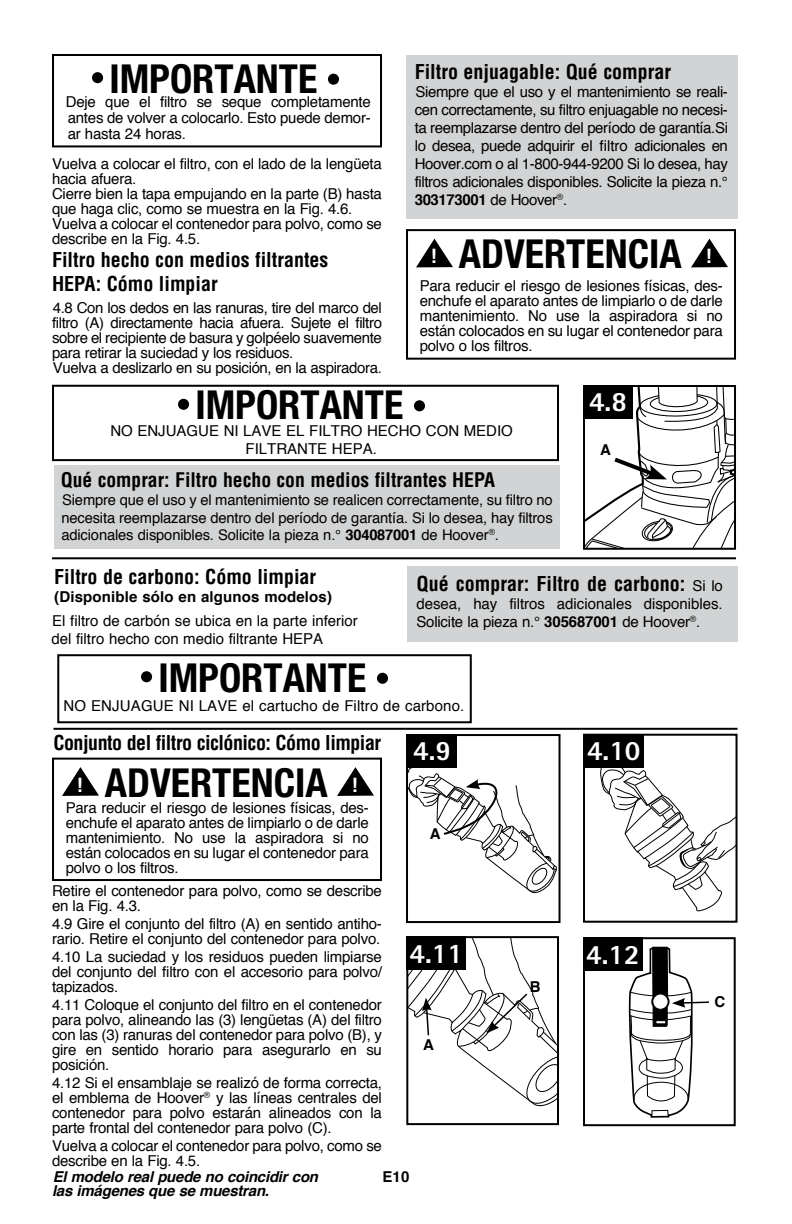
<style>
.page{position:relative;width:792px;height:1224px;background:#fff}
.page>*{position:absolute;margin:0;border:0;box-sizing:border-box;transform-origin:0 0}
.t1{font:700 condensed 40px "Helvetica Neue";color:#000}
.t2{font:800 28px "Rotis Sans Serif";color:#fff}
.t3{font:700 condensed 20px/24px "Helvetica";color:#000}
.t4{font:700 condensed 20px "Helvetica";letter-spacing:-.025em;color:#000}
.t5{font:700 condensed 19.6px "Helvetica";color:#000}
.t6{font:15px/15px "Helvetica";letter-spacing:-.015em;color:#000}
.t7{font:italic 700 15px/14px "Helvetica";color:#000}
.t8{font:15px "Helvetica";letter-spacing:.01em;color:#000}
.t9{font:700 15px "Helvetica";letter-spacing:.01em;color:#000}
.t10{font:14.8px/17.6px "Helvetica";letter-spacing:-.01em;color:#000;text-align:justify}
.s1{font-weight:700}
.s2{font-size:20px;color:#fff}
.s3{font-weight:400;font-stretch:normal;font-size:15px}
</style>
<div class="page">
<hr style="left:52px;top:557px;width:684px;height:2px;background:#000">
<div style="left:406px;top:734px;width:155px;height:189px;border:2px solid #000"></div>
<div style="left:407px;top:734px;width:50px;height:34px;background:#000"></div>
<svg style="left:600px;top:752px;width:135px;height:159px"></svg>
<div style="left:583px;top:734px;width:155px;height:189px;border:2px solid #000"></div>
<div style="left:584px;top:734px;width:59px;height:34px;background:#000"></div>
<div style="left:406px;top:936px;width:153px;height:189px;border:2px solid #000"></div>
<svg style="left:407px;top:768px;width:150px;height:128px"></svg>
<svg style="left:407px;top:937px;width:151px;height:174px"></svg>
<div style="left:406px;top:936px;width:60px;height:34px;background:#000"></div>
<hr style="left:54px;top:728px;width:684px;height:2px;background:#000">
<div style="left:52px;top:758px;width:330px;height:123px;border:2px solid #000"></div>
<div style="left:406px;top:229px;width:330px;height:131px;border:2px solid #000"></div>
<svg style="left:62px;top:767px;width:37px;height:29px"></svg>
<svg style="left:337px;top:767px;width:37px;height:29px"></svg>
<svg style="left:416px;top:238px;width:37px;height:30px"></svg>
<svg style="left:691px;top:238px;width:37px;height:30px"></svg>
<div style="left:408px;top:567px;width:330px;height:75px;background:#d1d3d4"></div>
<div style="left:57px;top:654px;width:415px;height:69px;border:2px solid #000"></div>
<div style="left:141px;top:671px;width:11px;height:11px;background:#000;border-radius:50%"></div>
<div style="left:377px;top:673px;width:11px;height:11px;background:#000;border-radius:50%"></div>
<div style="left:52px;top:385px;width:507px;height:76px;border:2px solid #000"></div>
<div style="left:178px;top:399px;width:11px;height:11px;background:#000;border-radius:50%"></div>
<div style="left:414px;top:400px;width:11px;height:11px;background:#000;border-radius:50%"></div>
<div style="left:54px;top:465px;width:505px;height:83px;background:#d1d3d4"></div>
<div style="left:583px;top:385px;width:153px;height:165px;border:2px solid #000"></div>
<div style="left:583px;top:385px;width:50px;height:34px;background:#000"></div>
<svg style="left:584px;top:386px;width:151px;height:163px"></svg>
<div style="left:583px;top:937px;width:153px;height:189px;border:2px solid #000"></div>
<div style="left:583px;top:937px;width:60px;height:34px;background:#000"></div>
<svg style="left:628px;top:947px;width:82px;height:178px"></svg>
<div style="left:406px;top:55px;width:332px;height:163px;background:#d1d3d4"></div>
<div style="left:52px;top:54px;width:330px;height:93px;border:2px solid #000"></div>
<div style="left:92px;top:72px;width:11px;height:11px;background:#000;border-radius:50%"></div>
<div style="left:328px;top:74px;width:11px;height:11px;background:#000;border-radius:50%"></div>
<h1 class="t1" style="left:109px;top:54px;width:210px">IMPORTANTE</h1>
<p class="t6" style="left:66px;top:94px;width:307px;line-height:16px;text-align:justify">Deje que el filtro se seque completamente antes de volver a colocarlo. Esto puede demor&shy;ar hasta 24 horas.</p>
<p class="t6" style="left:52px;top:156px;width:331px">Vuelva a colocar el filtro, con el lado de la lengüeta hacia afuera.<br>Cierre bien la tapa empujando en la parte (B) hasta que haga clic, como se muestra en la Fig. 4.6.<br>Vuelva a colocar el contenedor para polvo, como se describe en la Fig. 4.5.</p>
<h3 class="t3" style="left:52px;top:248px;width:278px">Filtro hecho con medios filtrantes<br>HEPA: Cómo limpiar</h3>
<p class="t6" style="left:52px;top:299px;width:331px">4.8 Con los dedos en las ranuras, tire del marco del filtro (A) directamente hacia afuera. Sujete el filtro sobre el recipiente de basura y golpéelo suavemente para retirar la suciedad y los residuos.<br>Vuelva a deslizarlo en su posición, en la aspiradora.</p>
<h3 class="t3" style="left:415px;top:60px;width:258px">Filtro enjuagable: Qué comprar</h3>
<p class="t6" style="left:415px;top:82px;width:315px;line-height:18px;text-align:justify">Siempre que el uso y el mantenimiento se reali&shy;cen correctamente, su filtro enjuagable no necesi&shy;ta reemplazarse dentro del período de garantía.Si lo desea, puede adquirir el filtro adicionales en Hoover.com o al 1-800-944-9200 Si lo desea, hay filtros adicionales disponibles. Solicite la pieza n.° <span class="s1">303173001</span> de Hoover<sup>®</sup>.</p>
<h1 class="t1" style="left:431px;top:230px;width:282px"><span class="s2">!</span> ADVERTENCIA <span class="s2">!</span></h1>
<p class="t6" style="left:420px;top:278px;width:305px;text-align:justify">Para reducir el riesgo de lesiones físicas, des&shy;enchufe el aparato antes de limpiarlo o de darle mantenimiento. No use la aspiradora si no están colocados en su lugar el contenedor para polvo o los filtros.</p>
<h1 class="t1" style="left:195px;top:381px;width:209px">IMPORTANTE</h1>
<p class="t6" style="left:110px;top:421px;width:404px;line-height:18px;text-align:center">NO ENJUAGUE NI LAVE EL FILTRO HECHO CON MEDIO<br>FILTRANTE HEPA.</p>
<h3 class="t5" style="left:61px;top:468px;width:436px">Qué comprar: Filtro hecho con medios filtrantes HEPA</h3>
<p class="t10" style="left:61px;top:491px;width:493px">Siempre que el uso y el mantenimiento se realicen correctamente, su filtro no necesita reemplazarse dentro del período de garantía. Si lo desea, hay filtros adicionales disponibles. Solicite la pieza n.° <span class="s1">304087001</span> de Hoover<sup>®</sup>.</p>
<h2 class="t2" style="left:589px;top:384px;width:39px">4.8</h2>
<p class="t9" style="left:600px;top:437px;width:12px">A</p>
<h3 class="t3" style="left:54px;top:564px;width:264px">Filtro de carbono: Cómo limpiar</h3>
<p class="t9" style="left:54px;top:585px;width:279px">(Disponible sólo en algunos modelos)</p>
<p class="t6" style="left:52px;top:611px;width:308px;line-height:18px">El filtro de carbón se ubica en la parte inferior del filtro hecho con medio filtrante HEPA</p>
<h1 class="t1" style="left:158px;top:653px;width:209px">IMPORTANTE</h1>
<h3 class="t3" style="left:417px;top:571px;width:308px">Qué comprar: Filtro de carbono: <span class="s3">Si lo</span></h3>
<p class="t6" style="left:417px;top:594px;width:308px;line-height:18px">desea, hay filtros adicionales disponibles.<br>Solicite la pieza n.° <span class="s1">305687001</span> de Hoover<sup>®</sup>.</p>
<p class="t8" style="left:64px;top:697px;width:402px">NO ENJUAGUE NI LAVE el cartucho de Filtro de carbono.</p>
<h3 class="t4" style="left:54px;top:731px;width:329px">Conjunto del filtro ciclónico: Cómo limpiar</h3>
<h1 class="t1" style="left:77px;top:758px;width:282px"><span class="s2">!</span> ADVERTENCIA <span class="s2">!</span></h1>
<p class="t6" style="left:66px;top:800px;width:305px;text-align:justify">Para reducir el riesgo de lesiones físicas, des&shy;enchufe el aparato antes de limpiarlo o de darle mantenimiento. No use la aspiradora si no están colocados en su lugar el contenedor para polvo o los filtros.</p>
<p class="t6" style="left:52px;top:883px;width:331px">Retire el contenedor para polvo, como se describe en la Fig. 4.3.</p>
<p class="t6" style="left:52px;top:916px;width:331px">4.9 Gire el conjunto del filtro (A) en sentido antiho&shy;rario. Retire el conjunto del contenedor para polvo.</p>
<p class="t6" style="left:52px;top:949px;width:331px;text-align:justify">4.10 La suciedad y los residuos pueden limpiarse del conjunto del filtro con el accesorio para polvo/ tapizados.</p>
<p class="t6" style="left:52px;top:997px;width:331px;text-align:justify">4.11 Coloque el conjunto del filtro en el contenedor para polvo, alineando las (3) lengüetas (A) del filtro con las (3) ranuras del contenedor para polvo (B), y gire en sentido horario para asegurarlo en su posición.</p>
<p class="t6" style="left:52px;top:1074px;width:331px;text-align:justify">4.12 Si el ensamblaje se realizó de forma correcta, el emblema de Hoover<sup>®</sup> y las líneas centrales del contenedor para polvo estarán alineados con la parte frontal del contenedor para polvo (C).</p>
<p class="t6" style="left:52px;top:1137px;width:331px">Vuelva a colocar el contenedor para polvo, como se describe en la Fig. 4.5.</p>
<h2 class="t2" style="left:413px;top:733px;width:39px">4.9</h2>
<h2 class="t2" style="left:587px;top:733px;width:55px">4.10</h2>
<p class="t9" style="left:430px;top:822px;width:12px">A</p>
<h2 class="t2" style="left:409px;top:935px;width:55px">4.11</h2>
<p class="t9" style="left:423px;top:1032px;width:12px">A</p>
<p class="t9" style="left:530px;top:975px;width:12px">B</p>
<h2 class="t2" style="left:586px;top:936px;width:55px">4.12</h2>
<p class="t7" style="left:52px;top:1170px;width:273px">Elmodelorealpuedenocoincidircon lasimágenesquesemuestran.</p>
<p class="t9" style="left:383px;top:1165px;width:28px">E10</p>
<p class="t9" style="left:714px;top:990px;width:12px">C</p>
</div>
